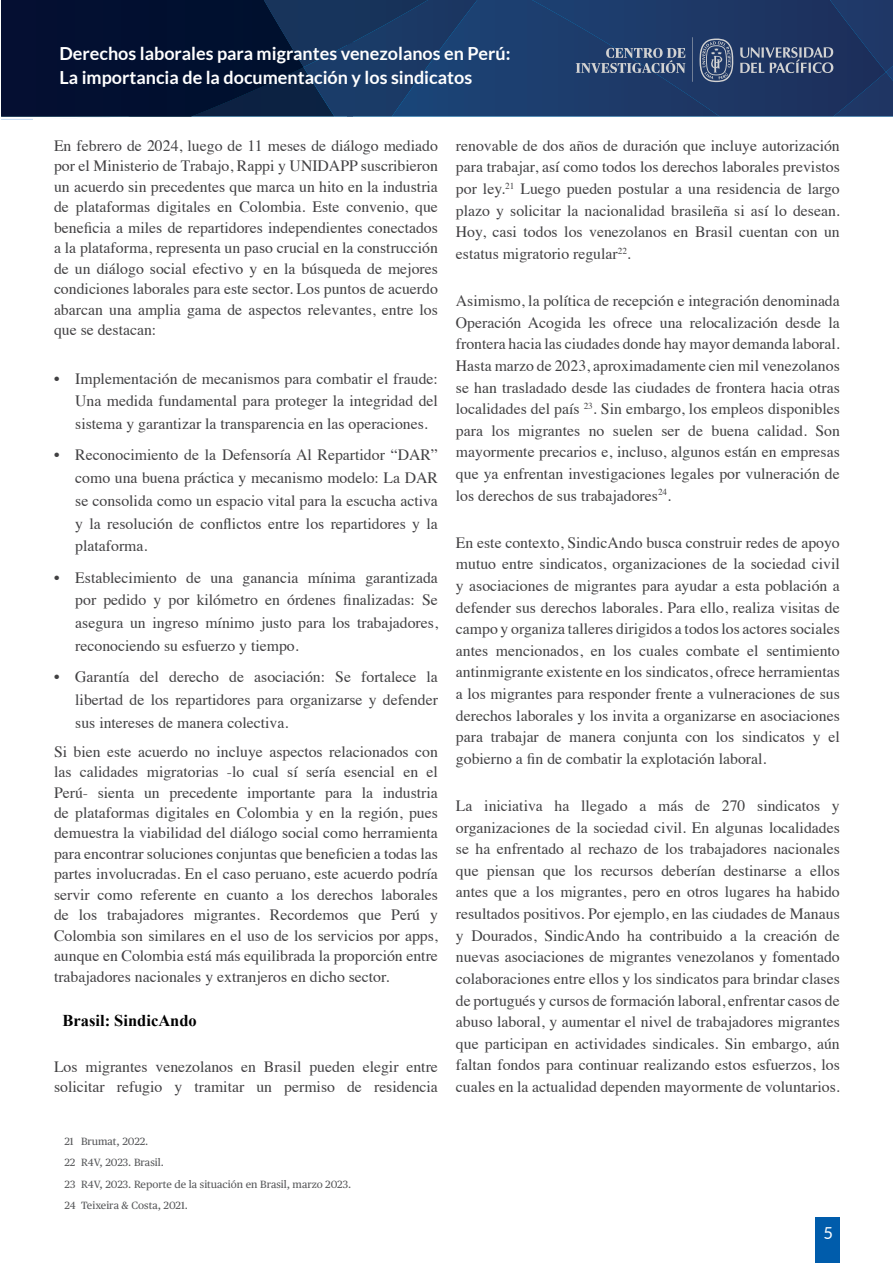
<style>
.page{position:relative;width:893px;height:1263px;background:#fff}
.page>*{position:absolute;margin:0;border:0;box-sizing:border-box;transform-origin:0 0}
.t1{font:700 18px/24px "Lato";color:#fff}
.t2{font:700 16.5px "Times New Roman";color:#000}
.t3{font:16.5px "Lato";color:#fff}
.t4{font:15.75px/21.6px "Times";color:#414042;text-align:justify}
.t5{font:10.5px/21.3px "Publico Text";color:#58595b}
</style>
<div class="page">
<div style="left:815px;top:1217px;width:25px;height:46px;background:#005cab"></div>
<svg style="left:1px;top:0;width:892px;height:118px;background:#193059"></svg>
<p class="t1" style="left:59px;top:41px;width:453px">Derechos laborales para migrantes venezolanos en Perú:<br>La importancia de la documentación y los sindicatos</p>
<p class="t4" style="left:54px;top:134px;width:385px;line-height:20.5px">En febrero de 2024, luego de 11 meses de diálogo mediado por el Ministerio de Trabajo, Rappi y UNIDAPP suscribieron un acuerdo sin precedentes que marca un hito en la industria de plataformas digitales en Colombia. Este convenio, que beneficia a miles de repartidores independientes conectados a la plataforma, representa un paso crucial en la construcción de un diálogo social efectivo y en la búsqueda de mejores condiciones laborales para este sector. Los puntos de acuerdo abarcan una amplia gama de aspectos relevantes, entre los que se destacan:</p>
<p class="t4" style="left:75px;top:365px;width:364px;line-height:22.8px;text-indent:-21px">• Implementación de mecanismos para combatir el fraude:<br>Una medida fundamental para proteger la integridad del sistema y garantizar la transparencia en las operaciones.</p>
<p class="t4" style="left:75px;top:442px;width:364px;line-height:22.8px;text-indent:-21px">• Reconocimiento de la Defensoría Al Repartidor “DAR” como una buena práctica y mecanismo modelo: La DAR se consolida como un espacio vital para la escucha activa y la resolución de conflictos entre los repartidores y la plataforma.</p>
<p class="t4" style="left:75px;top:564px;width:364px;line-height:22.8px;text-indent:-21px">• Establecimiento de una ganancia mínima garantizada por pedido y por kilómetro en órdenes finalizadas: Se asegura un ingreso mínimo justo para los trabajadores, reconociendo su esfuerzo y tiempo.</p>
<p class="t4" style="left:75px;top:664px;width:364px;line-height:22.8px;text-indent:-21px">• Garantía del derecho de asociación: Se fortalece la libertad de los repartidores para organizarse y defender sus intereses de manera colectiva.</p>
<p class="t4" style="left:54px;top:740px;width:385px;line-height:20.5px">Si bien este acuerdo no incluye aspectos relacionados con las calidades migratorias -lo cual sí sería esencial en el Perú- sienta un precedente importante para la industria de plataformas digitales en Colombia y en la región, pues demuestra la viabilidad del diálogo social como herramienta para encontrar soluciones conjuntas que beneficien a todas las partes involucradas. En el caso peruano, este acuerdo podría servir como referente en cuanto a los derechos laborales de los trabajadores migrantes. Recordemos que Perú y Colombia son similares en el uso de los servicios por apps, aunque en Colombia está más equilibrada la proporción entre trabajadores nacionales y extranjeros en dicho sector.</p>
<p class="t2" style="left:63px;top:1008px;width:136px">Brasil: SindicAndo</p>
<p class="t4" style="left:54px;top:1055px;width:385px;line-height:20.5px">Los migrantes venezolanos en Brasil pueden elegir entre solicitar refugio y tramitar un permiso de residencia</p>
<p class="t5" style="left:64px;top:1130px;width:288px">21 Brumat, 2022.<br>22 R4V, 2023. Brasil.<br>23 R4V, 2023. Reporte de la situación en Brasil, marzo 2023.<br>24 Teixeira &amp; Costa, 2021.</p>
<p class="t4" style="left:456px;top:133px;width:385px">renovable de dos años de duración que incluye autorización para trabajar, así como todos los derechos laborales previstos por ley.<sup>21</sup> Luego pueden postular a una residencia de largo plazo y solicitar la nacionalidad brasileña si así lo desean.<br>Hoy, casi todos los venezolanos en Brasil cuentan con un estatus migratorio regular<sup>22</sup>.</p>
<p class="t4" style="left:456px;top:289px;width:385px">Asimismo, la política de recepción e integración denominada Operación Acogida les ofrece una relocalización desde la frontera hacia las ciudades donde hay mayor demanda laboral.<br>Hasta marzo de 2023, aproximadamente cien mil venezolanos se han trasladado desde las ciudades de frontera hacia otras localidades del país <sup>23</sup>. Sin embargo, los empleos disponibles para los migrantes no suelen ser de buena calidad. Son mayormente precarios e, incluso, algunos están en empresas que ya enfrentan investigaciones legales por vulneración de los derechos de sus trabajadores<sup>24</sup>.</p>
<p class="t4" style="left:456px;top:530px;width:385px">En este contexto, SindicAndo busca construir redes de apoyo mutuo entre sindicatos, organizaciones de la sociedad civil y asociaciones de migrantes para ayudar a esta población a defender sus derechos laborales. Para ello, realiza visitas de campo y organiza talleres dirigidos a todos los actores sociales antes mencionados, en los cuales combate el sentimiento antinmigrante existente en los sindicatos, ofrece herramientas a los migrantes para responder frente a vulneraciones de sus derechos laborales y los invita a organizarse en asociaciones para trabajar de manera conjunta con los sindicatos y el gobierno a fin de combatir la explotación laboral.</p>
<p class="t4" style="left:456px;top:793px;width:385px">La iniciativa ha llegado a más de 270 sindicatos y organizaciones de la sociedad civil. En algunas localidades se ha enfrentado al rechazo de los trabajadores nacionales que piensan que los recursos deberían destinarse a ellos antes que a los migrantes, pero en otros lugares ha habido resultados positivos. Por ejemplo, en las ciudades de Manaus y Dourados, SindicAndo ha contribuido a la creación de nuevas asociaciones de migrantes venezolanos y fomentado colaboraciones entre ellos y los sindicatos para brindar clases de portugués y cursos de formación laboral, enfrentar casos de abuso laboral, y aumentar el nivel de trabajadores migrantes que participan en actividades sindicales. Sin embargo, aún faltan fondos para continuar realizando estos esfuerzos, los cuales en la actualidad dependen mayormente de voluntarios.</p>
<p class="t3" style="left:823px;top:1221px;width:11px">5</p>
</div>
